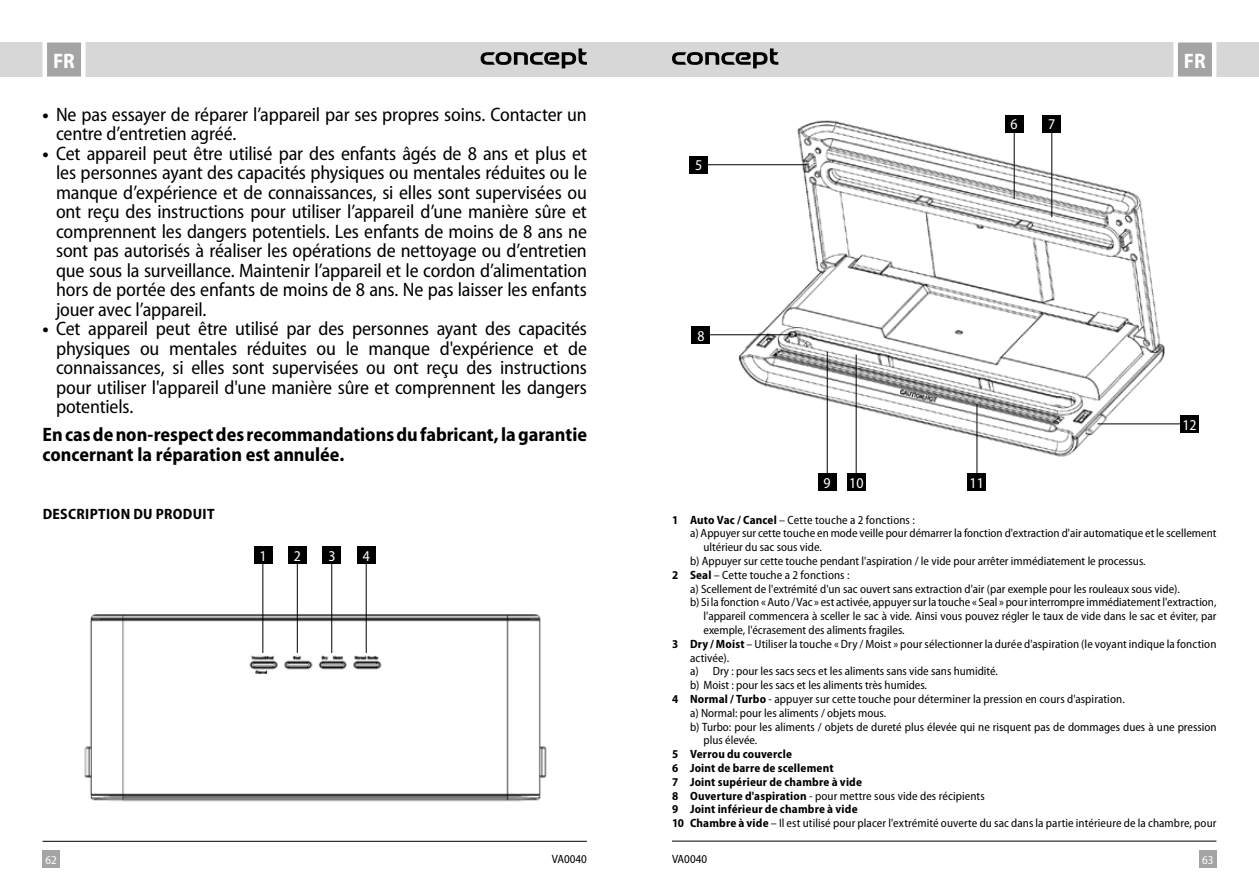
<style>
.page{position:relative;width:1259px;height:893px;background:#fff}
.page>*{position:absolute;margin:0;border:0;box-sizing:border-box;transform-origin:0 0}
.t1{font:700 semi-condensed 21px "Myriad Pro";color:#fff}
.t2{font:semi-condensed 19.5px/19.5px "Myriad Pro";letter-spacing:-.01em;color:#000;text-align:justify}
.t3{font:700 semi-condensed 19.5px/19.5px "Myriad Pro";color:#000}
.t4{font:700 semi-condensed 15px "Myriad Pro";letter-spacing:.025em;color:#000}
.t5{font:semi-condensed 15px "Myriad Pro";color:#fff}
.t6{font:semi-condensed 12px "Myriad Pro";color:#000}
.t7{font:700 semi-condensed 12px/13.8px "Myriad Pro";letter-spacing:.015em;color:#000}
.t8{font:semi-condensed 12px "Myriad Pro";color:#fff}
.s1{font-weight:700}
.s2{font-weight:400}
</style>
<div class="page">
<div style="left:629px;top:43px;width:630px;height:34px;background:#d7d7d7"></div>
<div style="left:0;top:43px;width:629px;height:34px;background:#d7d7d7"></div>
<div style="left:43px;top:850px;width:17px;height:17px;background:#a4a4a4"></div>
<div style="left:1199px;top:850px;width:17px;height:17px;background:#a4a4a4"></div>
<svg style="left:1171px;top:42px;width:47px;height:35px;background:#bbb"></svg>
<svg style="left:40px;top:42px;width:48px;height:35px;background:#bcbcbc"></svg>
<hr style="left:672px;top:841px;width:544px;height:1px;background:#000">
<hr style="left:43px;top:841px;width:544px;height:1px;background:#000">
<svg style="left:480px;top:48px;width:107px;height:20px"></svg>
<svg style="left:672px;top:48px;width:106px;height:20px"></svg>
<img style="left:84px;top:613px;width:463px;height:189px">
<div style="left:254px;top:546px;width:18px;height:18px;background:#000"></div>
<hr style="left:263px;top:563px;width:1px;height:90px;background:#000">
<div style="left:288px;top:546px;width:19px;height:18px;background:#000"></div>
<hr style="left:297px;top:563px;width:1px;height:90px;background:#000">
<div style="left:323px;top:546px;width:18px;height:18px;background:#000"></div>
<hr style="left:331px;top:563px;width:1px;height:90px;background:#000">
<div style="left:357px;top:546px;width:18px;height:18px;background:#000"></div>
<hr style="left:366px;top:563px;width:1px;height:90px;background:#000">
<img style="left:712px;top:115px;width:468px;height:347px">
<hr style="left:1014px;top:133px;width:1px;height:66px;background:#000">
<hr style="left:1051px;top:133px;width:1px;height:84px;background:#000">
<hr style="left:1097px;top:424px;width:83px;height:1px;background:#000">
<hr style="left:710px;top:334px;width:83px;height:1px;background:#000">
<hr style="left:708px;top:164px;width:99px;height:1px;background:#000">
<hr style="left:827px;top:352px;width:1px;height:122px;background:#000">
<hr style="left:856px;top:355px;width:1px;height:119px;background:#000">
<hr style="left:976px;top:404px;width:1px;height:70px;background:#000">
<div style="left:1005px;top:115px;width:18px;height:18px;background:#000"></div>
<div style="left:1042px;top:115px;width:19px;height:18px;background:#000"></div>
<div style="left:1180px;top:415px;width:18px;height:18px;background:#000"></div>
<div style="left:967px;top:474px;width:19px;height:17px;background:#000"></div>
<div style="left:847px;top:474px;width:18px;height:17px;background:#000"></div>
<div style="left:818px;top:474px;width:18px;height:17px;background:#000"></div>
<div style="left:692px;top:326px;width:18px;height:18px;background:#000"></div>
<div style="left:689px;top:156px;width:19px;height:18px;background:#000"></div>
<h1 class="t1" style="left:53px;top:50px;width:23px">FR</h1>
<h1 class="t1" style="left:1184px;top:50px;width:23px">FR</h1>
<h2 class="t2" style="left:56px;top:105px;width:532px;text-indent:-13px"><span class="s1">•</span> Ne pas essayer de réparer l’appareil par ses propres soins. Contacter un centre d’entretien agréé.</h2>
<p class="t2" style="left:56px;top:144px;width:532px;text-indent:-13px"><span class="s1">•</span> Cet appareil peut être utilisé par des enfants âgés de 8 ans et plus et les personnes ayant des capacités physiques ou mentales réduites ou le manque d’expérience et de connaissances, si elles sont supervisées ou ont reçu des instructions pour utiliser l’appareil d’une manière sûre et comprennent les dangers potentiels. Les enfants de moins de 8 ans ne sont pas autorisés à réaliser les opérations de nettoyage ou d’entretien que sous la surveillance. Maintenir l’appareil et le cordon d’alimentation hors de portée des enfants de moins de 8 ans. Ne pas laisser les enfants jouer avec l’appareil.</p>
<p class="t2" style="left:56px;top:320px;width:532px;text-indent:-13px"><span class="s1">•</span> Cet appareil peut être utilisé par des personnes ayant des capacités physiques ou mentales réduites ou le manque d'expérience et de connaissances, si elles sont supervisées ou ont reçu des instructions pour utiliser l'appareil d'une manière sûre et comprennent les dangers potentiels.</p>
<h2 class="t3" style="left:43px;top:425px;width:546px">En cas de non-respect des recommandations du fabricant, la garantie concernant la réparation est annulée.</h2>
<p class="t4" style="left:43px;top:506px;width:173px">DESCRIPTION DU PRODUIT</p>
<p class="t5" style="left:259px;top:548px;width:9px">1</p>
<p class="t5" style="left:294px;top:548px;width:9px">2</p>
<p class="t5" style="left:328px;top:548px;width:9px">3</p>
<p class="t5" style="left:363px;top:548px;width:9px">4</p>
<p class="t5" style="left:695px;top:157px;width:9px">5</p>
<p class="t5" style="left:697px;top:327px;width:9px">8</p>
<p class="t5" style="left:1010px;top:116px;width:9px">6</p>
<p class="t5" style="left:1048px;top:116px;width:9px">7</p>
<p class="t5" style="left:823px;top:475px;width:41px">9 10</p>
<p class="t5" style="left:969px;top:475px;width:16px">11</p>
<p class="t5" style="left:1182px;top:417px;width:16px">12</p>
<p class="t6" style="left:672px;top:513px;width:244px"><span class="s1">1 Auto Vac / Cancel</span> – Cette touche a 2 fonctions :</p>
<p class="t6" style="left:690px;top:527px;width:528px">a) Appuyer sur cette touche en mode veille pour démarrer la fonction d'extraction d'air automatique et le scellement</p>
<p class="t6" style="left:703px;top:541px;width:120px">ultérieur du sac sous vide.</p>
<p class="t6" style="left:690px;top:555px;width:457px">b) Appuyer sur cette touche pendant l'aspiration / le vide pour arrêter immédiatement le processus.</p>
<p class="t6" style="left:672px;top:568px;width:179px"><span class="s1">2 Seal</span> – Cette touche a 2 fonctions :</p>
<p class="t6" style="left:690px;top:582px;width:491px">a) Scellement de l'extrémité d'un sac ouvert sans extraction d'air (par exemple pour les rouleaux sous vide).</p>
<p class="t6" style="left:690px;top:596px;width:528px">b) Si la fonction « Auto / Vac » est activée, appuyer sur la touche « Seal » pour interrompre immédiatement l'extraction,</p>
<p class="t6" style="left:703px;top:610px;width:514px">l'appareil commencera à sceller le sac à vide. Ainsi vous pouvez régler le taux de vide dans le sac et éviter, par</p>
<p class="t6" style="left:703px;top:624px;width:203px">exemple, l'écrasement des aliments fragiles.</p>
<p class="t6" style="left:672px;top:637px;width:546px"><span class="s1">3 Dry / Moist</span> – Utiliser la touche « Dry / Moist » pour sélectionner la durée d'aspiration (le voyant indique la fonction</p>
<p class="t6" style="left:690px;top:651px;width:41px">activée).</p>
<p class="t6" style="left:690px;top:665px;width:309px">a) Dry : pour les sacs secs et les aliments sans vide sans humidité.</p>
<p class="t6" style="left:690px;top:679px;width:238px">b) Moist : pour les sacs et les aliments très humides.</p>
<p class="t6" style="left:672px;top:693px;width:454px"><span class="s1">4 Normal / Turbo</span> - appuyer sur cette touche pour déterminer la pression en cours d'aspiration.</p>
<p class="t6" style="left:690px;top:706px;width:198px">a) Normal: pour les aliments / objets mous.</p>
<p class="t6" style="left:690px;top:720px;width:528px">b) Turbo: pour les aliments / objets de dureté plus élevée qui ne risquent pas de dommages dues à une pression</p>
<p class="t6" style="left:703px;top:734px;width:55px">plus élevée.</p>
<p class="t7" style="left:672px;top:747px;width:546px">5 Verrou du couvercle<br>6 Joint de barre de scellement<br>7 Joint supérieur de chambre à vide<br>8 Ouverture d'aspiration <span class="s2">- pour mettre sous vide des récipients<br></span>9 Joint inférieur de chambre à vide<br>10 Chambre à vide <span class="s2">– Il est utilisé pour placer l'extrémité ouverte du sac dans la partie intérieure de la chambre, pour</span></p>
<p class="t6" style="left:552px;top:852px;width:37px">VA0040</p>
<p class="t6" style="left:672px;top:852px;width:37px">VA0040</p>
<p class="t8" style="left:45px;top:853px;width:13px">62</p>
<p class="t8" style="left:1202px;top:853px;width:13px">63</p>
</div>
